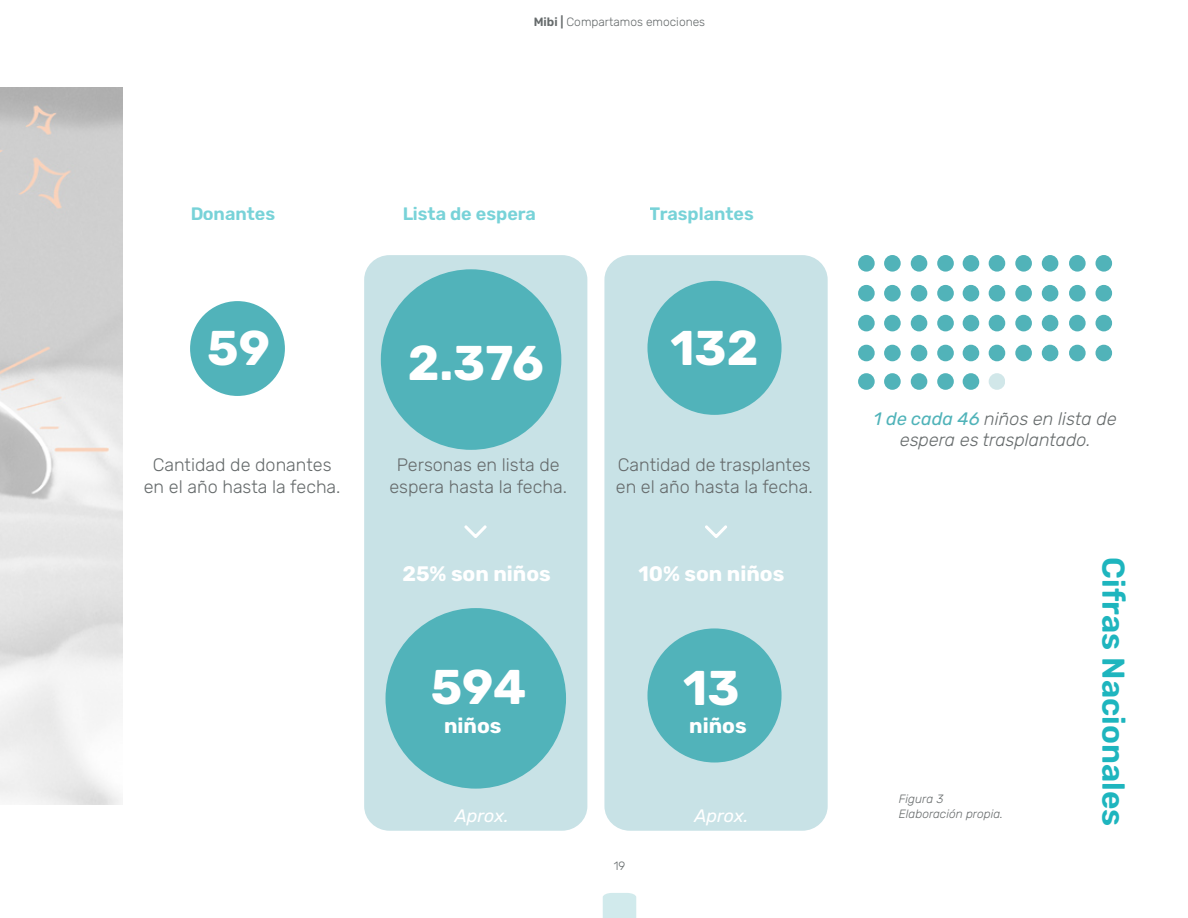
<style>
.page{position:relative;width:1188px;height:918px;background:#fff}
.page>*{position:absolute;margin:0;border:0;box-sizing:border-box;transform-origin:0 0}
.t1{font:700 48.75px "Rubik";color:#fff}
.t2{font:600 31.5px "Rubik";color:#1eb5be}
.t3{font:700 21px "Rubik";color:#fff}
.t4{font:300 18px/21.6px "Rubik";color:#666b6c;text-align:center}
.t5{font:italic 300 18px/21.6px "Rubik";color:#666b6c;text-align:center}
.t6{font:600 18px "Rubik";color:#1eb5be}
.t7{font:italic 18px "Rubik";letter-spacing:-.005em;color:#fff}
.t8{font:300 12px "Rubik";color:#666b6c}
.t9{font:italic 300 12px/14.4px "Rubik";color:#676b6c}
.s1{font-weight:600}
.s2{font-weight:400;color:#50b3b9}
</style>
<div class="page">
<svg style="left:603px;top:893px;width:33px;height:25px"></svg>
<img style="left:0;top:87px;width:123px;height:718px">
<div style="left:364px;top:255px;width:223px;height:576px;background:#c8e2e6;border-radius:25px"></div>
<div style="left:604px;top:255px;width:224px;height:576px;background:#c8e2e6;border-radius:25px"></div>
<div style="left:647px;top:281px;width:135px;height:134px;background:#51b3ba;border-radius:50%"></div>
<div style="left:381px;top:269px;width:180px;height:181px;background:#51b3ba;border-radius:50%"></div>
<div style="left:386px;top:608px;width:180px;height:181px;background:#51b3ba;border-radius:50%"></div>
<div style="left:647px;top:628px;width:135px;height:135px;background:#51b3ba;border-radius:50%"></div>
<div style="left:190px;top:301px;width:95px;height:95px;background:#51b3ba;border-radius:50%"></div>
<svg style="left:464px;top:525px;width:23px;height:13px"></svg>
<svg style="left:705px;top:525px;width:22px;height:13px"></svg>
<div style="left:858px;top:255px;width:17px;height:17px;background:#51b3b9;border-radius:50%"></div>
<div style="left:884px;top:255px;width:17px;height:17px;background:#51b3b9;border-radius:50%"></div>
<div style="left:911px;top:255px;width:16px;height:17px;background:#51b3b9;border-radius:50%"></div>
<div style="left:937px;top:255px;width:17px;height:17px;background:#51b3b9;border-radius:50%"></div>
<div style="left:963px;top:255px;width:16px;height:17px;background:#51b3b9;border-radius:50%"></div>
<div style="left:989px;top:255px;width:16px;height:17px;background:#51b3b9;border-radius:50%"></div>
<div style="left:1015px;top:255px;width:17px;height:17px;background:#51b3b9;border-radius:50%"></div>
<div style="left:1042px;top:255px;width:16px;height:17px;background:#51b3b9;border-radius:50%"></div>
<div style="left:1069px;top:255px;width:17px;height:17px;background:#51b3b9;border-radius:50%"></div>
<div style="left:1096px;top:255px;width:16px;height:17px;background:#51b3b9;border-radius:50%"></div>
<div style="left:858px;top:285px;width:17px;height:17px;background:#51b3b9;border-radius:50%"></div>
<div style="left:884px;top:285px;width:17px;height:17px;background:#51b3b9;border-radius:50%"></div>
<div style="left:911px;top:285px;width:16px;height:17px;background:#51b3b9;border-radius:50%"></div>
<div style="left:937px;top:285px;width:17px;height:17px;background:#51b3b9;border-radius:50%"></div>
<div style="left:963px;top:285px;width:16px;height:17px;background:#51b3b9;border-radius:50%"></div>
<div style="left:989px;top:285px;width:16px;height:17px;background:#51b3b9;border-radius:50%"></div>
<div style="left:1015px;top:285px;width:17px;height:17px;background:#51b3b9;border-radius:50%"></div>
<div style="left:1042px;top:285px;width:16px;height:17px;background:#51b3b9;border-radius:50%"></div>
<div style="left:1069px;top:285px;width:17px;height:17px;background:#51b3b9;border-radius:50%"></div>
<div style="left:1096px;top:285px;width:16px;height:17px;background:#51b3b9;border-radius:50%"></div>
<div style="left:858px;top:315px;width:17px;height:16px;background:#51b3b9;border-radius:50%"></div>
<div style="left:884px;top:315px;width:17px;height:16px;background:#51b3b9;border-radius:50%"></div>
<div style="left:911px;top:315px;width:16px;height:16px;background:#51b3b9;border-radius:50%"></div>
<div style="left:937px;top:315px;width:17px;height:16px;background:#51b3b9;border-radius:50%"></div>
<div style="left:963px;top:315px;width:16px;height:16px;background:#51b3b9;border-radius:50%"></div>
<div style="left:989px;top:315px;width:16px;height:16px;background:#51b3b9;border-radius:50%"></div>
<div style="left:1015px;top:315px;width:17px;height:16px;background:#51b3b9;border-radius:50%"></div>
<div style="left:1042px;top:315px;width:16px;height:16px;background:#51b3b9;border-radius:50%"></div>
<div style="left:1069px;top:315px;width:17px;height:16px;background:#51b3b9;border-radius:50%"></div>
<div style="left:1096px;top:315px;width:16px;height:16px;background:#51b3b9;border-radius:50%"></div>
<div style="left:858px;top:345px;width:17px;height:16px;background:#51b3b9;border-radius:50%"></div>
<div style="left:884px;top:345px;width:17px;height:16px;background:#51b3b9;border-radius:50%"></div>
<div style="left:911px;top:345px;width:16px;height:16px;background:#51b3b9;border-radius:50%"></div>
<div style="left:937px;top:345px;width:17px;height:16px;background:#51b3b9;border-radius:50%"></div>
<div style="left:963px;top:345px;width:16px;height:16px;background:#51b3b9;border-radius:50%"></div>
<div style="left:989px;top:345px;width:16px;height:16px;background:#51b3b9;border-radius:50%"></div>
<div style="left:858px;top:373px;width:17px;height:17px;background:#51b3b9;border-radius:50%"></div>
<div style="left:884px;top:373px;width:17px;height:17px;background:#51b3b9;border-radius:50%"></div>
<div style="left:911px;top:373px;width:16px;height:17px;background:#51b3b9;border-radius:50%"></div>
<div style="left:937px;top:373px;width:17px;height:17px;background:#51b3b9;border-radius:50%"></div>
<div style="left:963px;top:373px;width:16px;height:17px;background:#51b3b9;border-radius:50%"></div>
<div style="left:989px;top:373px;width:16px;height:17px;background:#d1e7e9;border-radius:8px"></div>
<div style="left:1015px;top:345px;width:17px;height:16px;background:#51b3b9;border-radius:50%"></div>
<div style="left:1042px;top:345px;width:16px;height:16px;background:#51b3b9;border-radius:50%"></div>
<div style="left:1069px;top:345px;width:17px;height:16px;background:#51b3b9;border-radius:50%"></div>
<div style="left:1096px;top:345px;width:16px;height:16px;background:#51b3b9;border-radius:50%"></div>
<p class="t8" style="left:534px;top:15px;width:173px"><span class="s1">Mibi |</span> Compartamos emociones</p>
<p class="t6" style="left:190px;top:203px;width:87px">Donantes</p>
<p class="t6" style="left:402px;top:203px;width:135px">Lista de espera</p>
<p class="t6" style="left:650px;top:203px;width:106px">Trasplantes</p>
<h1 class="t1" style="left:207px;top:320px;width:64px">59</h1>
<p class="t4" style="left:144px;top:455px;width:198px">Cantidad de donantes en el año hasta la fecha.</p>
<h1 class="t1" style="left:408px;top:336px;width:138px">2.376</h1>
<h1 class="t1" style="left:670px;top:320px;width:90px">132</h1>
<p class="t4" style="left:389px;top:455px;width:179px">Personas en lista de espera hasta la fecha.</p>
<p class="t4" style="left:616px;top:455px;width:198px;text-align:left">Cantidad de trasplantes en el año hasta la fecha.</p>
<p class="t3" style="left:402px;top:562px;width:150px">25% son niños</p>
<p class="t3" style="left:638px;top:562px;width:148px">10% son niños</p>
<h1 class="t1" style="left:431px;top:660px;width:97px">594</h1>
<h1 class="t1" style="left:683px;top:661px;width:58px">13</h1>
<p class="t3" style="left:444px;top:714px;width:59px">niños</p>
<p class="t3" style="left:689px;top:714px;width:59px">niños</p>
<p class="t7" style="left:455px;top:806px;width:55px">Aprox.</p>
<p class="t7" style="left:694px;top:806px;width:55px">Aprox.</p>
<p class="t8" style="left:614px;top:859px;width:13px">19</p>
<p class="t5" style="left:874px;top:408px;width:244px"><span class="s2">1 de cada 46</span> niños en lista de espera es trasplantado.</p>
<p class="t9" style="left:899px;top:792px;width:106px">Figura 3<br>Elaboración propia.</p>
<h2 class="t2" style="left:1131px;top:557px;width:270px;rotate:90deg">Cifras Nacionales</h2>
</div>
